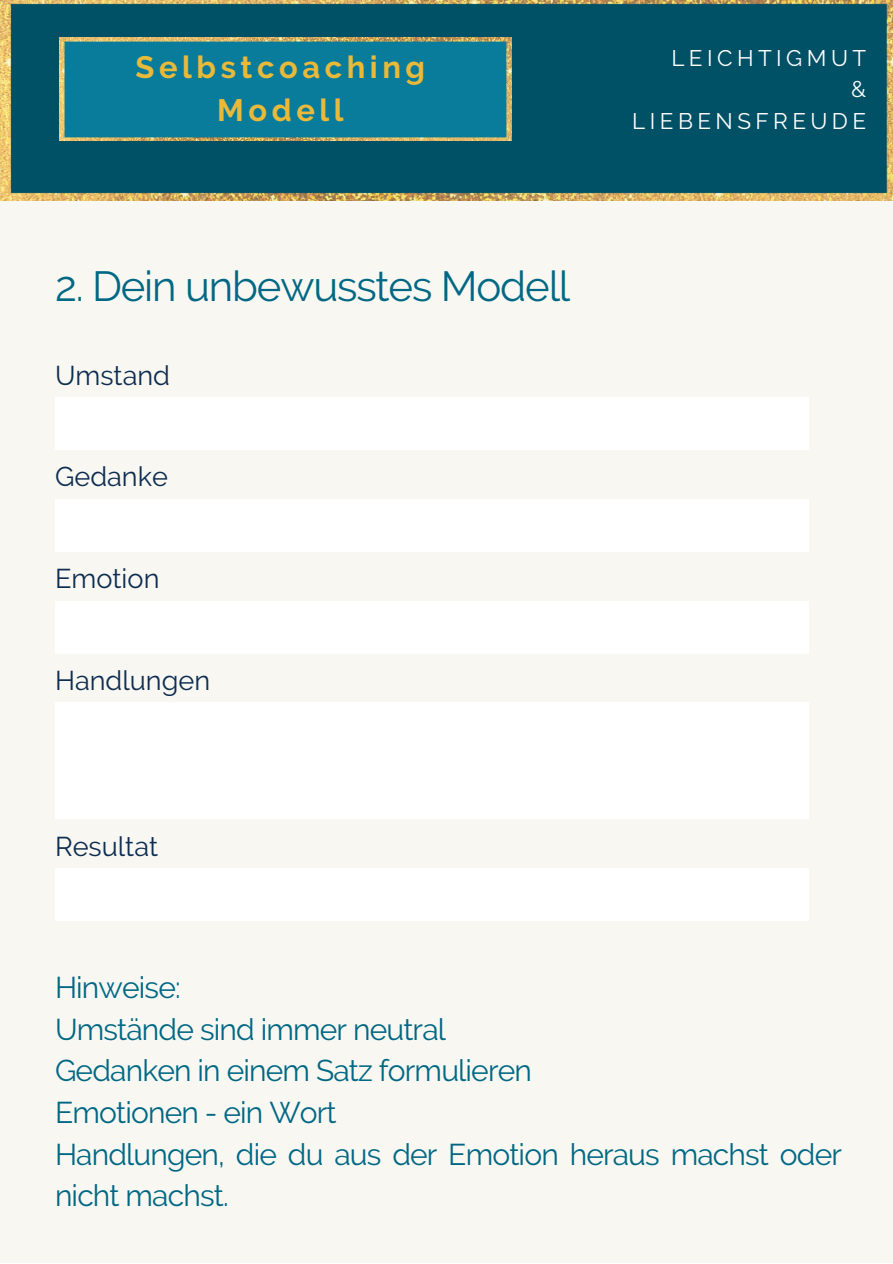
<style>
.page{position:relative;width:893px;height:1264px;background:#fff}
.page>*{position:absolute;margin:0;border:0;box-sizing:border-box;transform-origin:0 0}
.t1{font:42px "Raleway";letter-spacing:-.03em;color:#006884}
.t2{font:700 30.9px/42.9px "Raleway";letter-spacing:.15em;color:#e9b93a;text-align:center}
.t3{font:30px/41.5px "Raleway";letter-spacing:-.03em;color:#006884}
.t4{font:27.15px "Raleway";color:#0d2d51}
.t5{font:22.5px/31.5px "Raleway";letter-spacing:.2em;color:#fff;text-align:right}
</style>
<div class="page">
<div style="left:0;top:0;width:892px;height:1262px;background:#f9f7f1"></div>
<img style="left:0;top:0;width:892px;height:200px">
<img style="left:60px;top:38px;width:451px;height:102px">
<div style="left:55px;top:397px;width:753px;height:53px;background:#fff"></div>
<div style="left:55px;top:499px;width:753px;height:52px;background:#fff"></div>
<div style="left:55px;top:600px;width:753px;height:53px;background:#fff"></div>
<div style="left:55px;top:702px;width:753px;height:117px;background:#fff"></div>
<div style="left:55px;top:868px;width:753px;height:53px;background:#fff"></div>
<p class="t2" style="left:135px;top:45px;width:291px">Selbstcoaching<br>Modell</p>
<h1 class="t1" style="left:55px;top:261px;width:517px">2. Dein unbewusstes Modell</h1>
<p class="t4" style="left:55px;top:359px;width:117px">Umstand</p>
<p class="t4" style="left:55px;top:461px;width:114px">Gedanke</p>
<p class="t4" style="left:55px;top:562px;width:106px">Emotion</p>
<p class="t4" style="left:55px;top:664px;width:157px">Handlungen</p>
<p class="t4" style="left:55px;top:830px;width:105px">Resultat</p>
<p class="t5" style="left:632px;top:42px;width:235px">LEICHTIGMUT<br>&amp;<br>LIEBENSFREUDE</p>
<p class="t3" style="left:55px;top:966px;width:788px">Hinweise:<br>Umstände sind immer neutral<br>Gedanken in einem Satz formulieren<br>Emotionen - ein Wort<br>Handlungen, die du aus der Emotion heraus machst oder nicht machst.</p>
</div>
